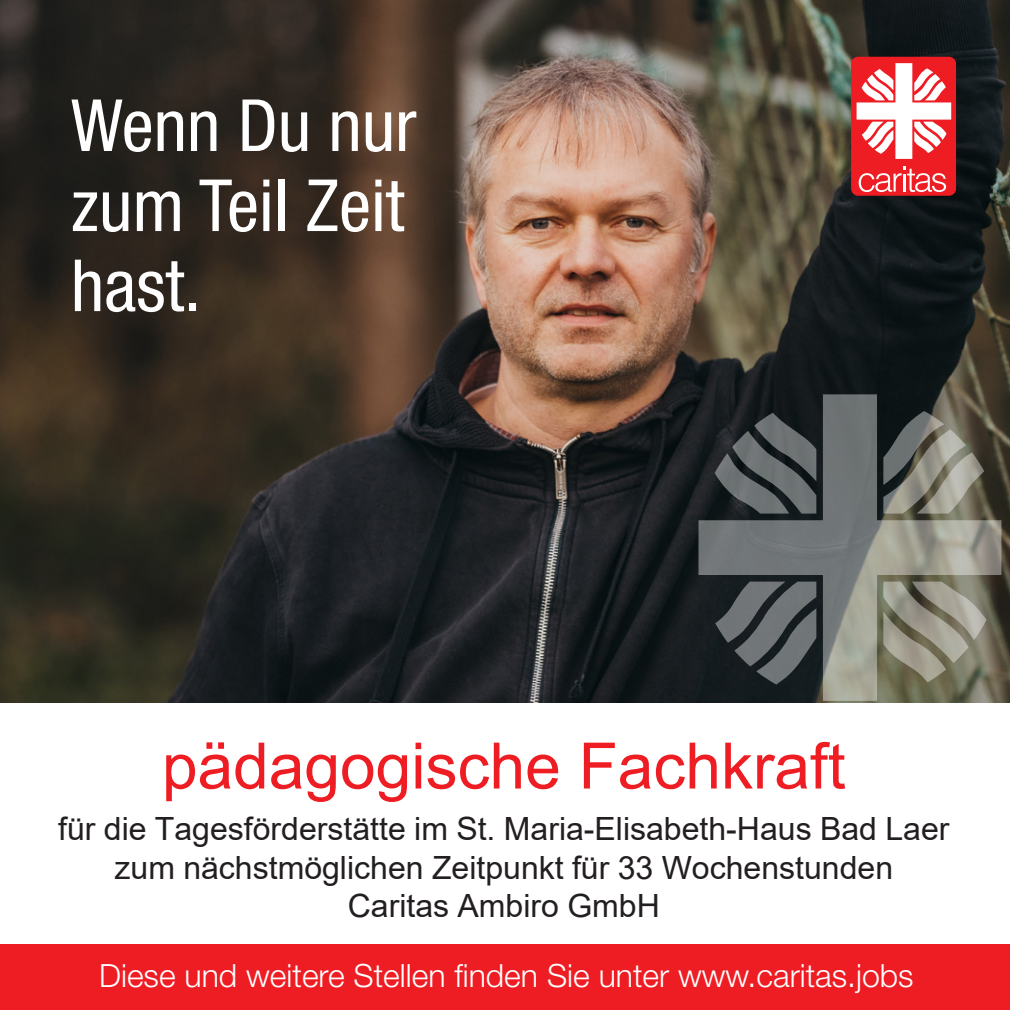
<style>
.page{position:relative;width:1010px;height:1010px;background:#fff}
.page>*{position:absolute;margin:0;border:0;box-sizing:border-box;transform-origin:0 0}
.t1{font:condensed 72px/80px "Helvetica Neue";color:#fff}
.t2{font:64px "Arial";color:#ee1d23}
.t3{font:32px/38.4px "Arial";color:#231f20;text-align:center}
.t4{font:300 32px "Helvetica Neue LT Std";color:#fff}
</style>
<div class="page">
<div style="left:0;top:944px;width:1009px;height:65px;background:#ee1d23"></div>
<img style="left:0;top:0;width:1009px;height:702px">
<div style="left:850px;top:57px;width:105px;height:139px;background:#ee1d23;border-radius:7px"></div>
<svg style="left:856px;top:63px;width:94px;height:96px"></svg>
<svg style="left:858px;top:167px;width:87px;height:25px"></svg>
<svg style="left:698px;top:394px;width:303px;height:306px;background:#636560"></svg>
<svg style="left:715px;top:581px;width:101px;height:103px;background:#484d50"></svg>
<svg style="left:883px;top:581px;width:103px;height:101px;background:#8d8b7a"></svg>
<svg style="left:714px;top:412px;width:102px;height:101px;background:#464b4d"></svg>
<svg style="left:883px;top:411px;width:100px;height:102px;background:#73736a"></svg>
<h1 class="t1" style="left:71px;top:85px;width:347px">Wenn Du nur zum Teil Zeit hast.</h1>
<h2 class="t2" style="left:162px;top:721px;width:685px">pädagogische Fachkraft</h2>
<p class="t3" style="left:58px;top:809px;width:892px">für die Tagesförderstätte im St. Maria-Elisabeth-Haus Bad Laer zum nächstmöglichen Zeitpunkt für 33 Wochenstunden<br>Caritas Ambiro GmbH</p>
<p class="t4" style="left:99px;top:956px;width:815px">Diese und weitere Stellen finden Sie unter www.caritas.jobs</p>
</div>
